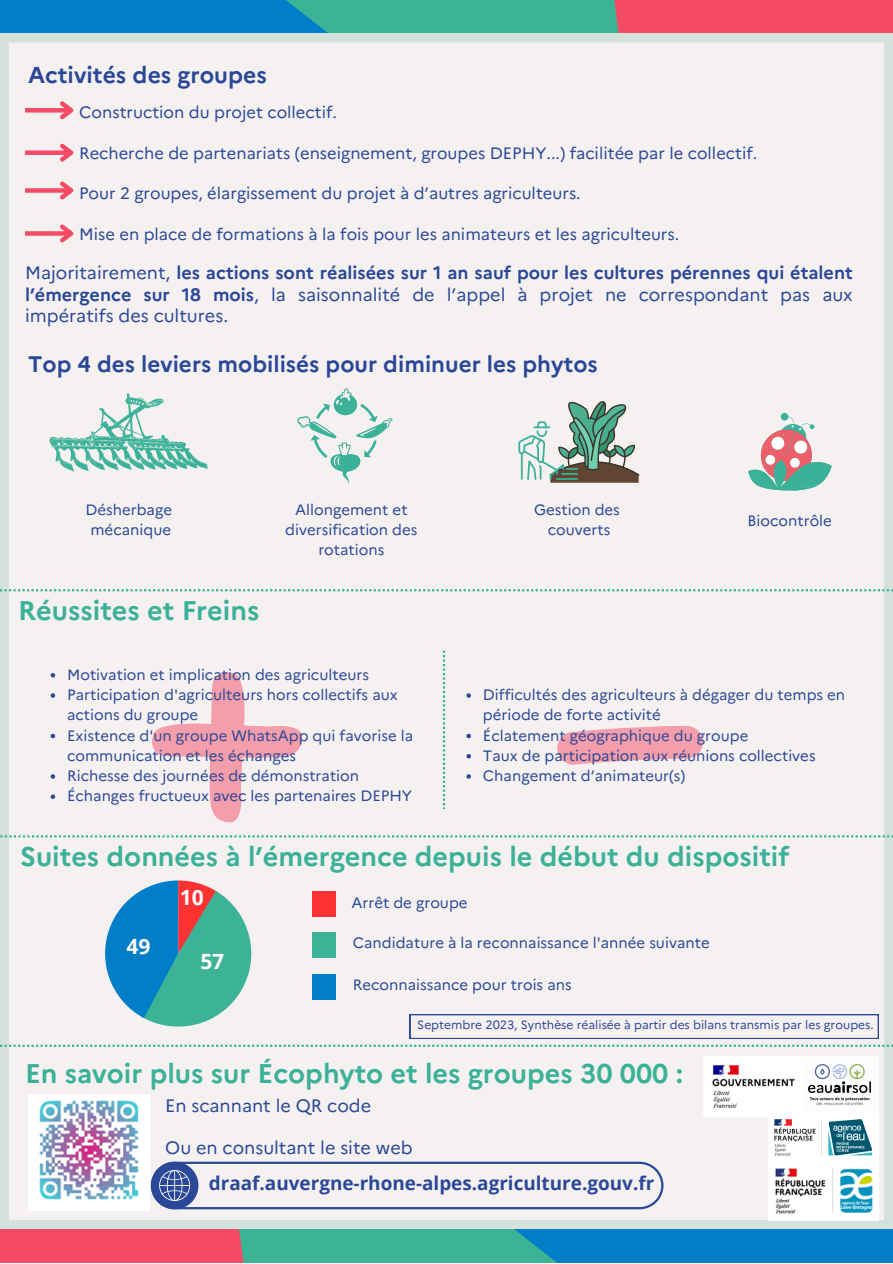
<style>
.page{position:relative;width:893px;height:1264px;background:#fff}
.page>*{position:absolute;margin:0;border:0;box-sizing:border-box;transform-origin:0 0}
.t1{font:700 27px "Marianne";color:#3bb198}
.t2{font:700 22.95px "Marianne";color:#2a4897}
.t3{font:700 22.5px "Marianne";color:#2a4897}
.t4{font:700 21px "Open Sans";color:#fff}
.t5{font:700 18.9px "Open Sans";color:#2a4897}
.t6{font:18px/21.3px "Marianne";color:#2a4897;text-align:justify}
.t7{font:16.5px "Marianne";color:#2a4897}
.t8{font:15px/20.2px "Marianne";color:#2a4897}
.t9{font:12px "Marianne";color:#2a4897}
.s1{font-weight:700}
</style>
<div class="page">
<div style="left:0;top:1228px;width:151px;height:34px;background:#f54b66"></div>
<div style="left:663px;top:1228px;width:229px;height:34px;background:#007fc8"></div>
<div style="left:626px;top:0;width:266px;height:33px;background:#f54b66"></div>
<div style="left:431px;top:0;width:195px;height:33px;background:#3cb397"></div>
<svg style="left:0;top:0;width:431px;height:33px;background:#118db9"></svg>
<div style="left:0;top:33px;width:892px;height:1195px;background:#f6f1f1"></div>
<svg style="left:557px;top:725px;width:146px;height:40px"></svg>
<svg style="left:0;top:835px;width:892px;height:2px"></svg>
<svg style="left:0;top:589px;width:892px;height:2px"></svg>
<svg style="left:150px;top:671px;width:152px;height:151px"></svg>
<svg style="left:443px;top:650px;width:2px;height:159px"></svg>
<svg style="left:51px;top:673px;width:4px;height:4px"></svg>
<svg style="left:51px;top:693px;width:4px;height:4px"></svg>
<svg style="left:51px;top:733px;width:4px;height:5px"></svg>
<svg style="left:51px;top:774px;width:4px;height:4px"></svg>
<svg style="left:51px;top:794px;width:4px;height:5px"></svg>
<svg style="left:466px;top:693px;width:5px;height:4px"></svg>
<svg style="left:466px;top:733px;width:5px;height:5px"></svg>
<svg style="left:466px;top:754px;width:5px;height:4px"></svg>
<svg style="left:466px;top:774px;width:5px;height:4px"></svg>
<svg style="left:518px;top:399px;width:121px;height:84px"></svg>
<svg style="left:748px;top:413px;width:83px;height:79px"></svg>
<div style="left:25px;top:108px;width:46px;height:5px;background:#f54b66"></div>
<svg style="left:56px;top:97px;width:23px;height:26px"></svg>
<div style="left:25px;top:150px;width:46px;height:5px;background:#f54b66"></div>
<svg style="left:56px;top:140px;width:23px;height:26px"></svg>
<div style="left:25px;top:188px;width:46px;height:5px;background:#f54b66"></div>
<svg style="left:56px;top:177px;width:23px;height:26px"></svg>
<div style="left:25px;top:231px;width:46px;height:5px;background:#f54b66"></div>
<svg style="left:56px;top:220px;width:23px;height:26px"></svg>
<svg style="left:0;top:1044px;width:892px;height:2px"></svg>
<img style="left:28px;top:1094px;width:121px;height:116px">
<svg style="left:151px;top:1145px;width:512px;height:117px"></svg>
<img style="left:803px;top:1056px;width:75px;height:56px">
<img style="left:703px;top:1056px;width:100px;height:60px">
<svg style="left:49px;top:393px;width:159px;height:78px"></svg>
<svg style="left:297px;top:388px;width:95px;height:96px"></svg>
<svg style="left:105px;top:880px;width:146px;height:146px"></svg>
<svg style="left:410px;top:1014px;width:468px;height:24px"></svg>
<div style="left:312px;top:891px;width:24px;height:25px;background:#ff3131"></div>
<div style="left:312px;top:974px;width:24px;height:25px;background:#007fc8"></div>
<div style="left:312px;top:932px;width:24px;height:26px;background:#3cb397"></div>
<img style="left:768px;top:1113px;width:110px;height:107px">
<p class="t2" style="left:28px;top:61px;width:240px">Activités des groupes</p>
<p class="t7" style="left:79px;top:102px;width:259px">Construction du projet collectif.</p>
<p class="t7" style="left:79px;top:143px;width:679px">Recherche de partenariats (enseignement, groupes DEPHY...) facilitée par le collectif.</p>
<p class="t7" style="left:79px;top:183px;width:503px">Pour 2 groupes, élargissement du projet à d’autres agriculteurs.</p>
<p class="t7" style="left:79px;top:224px;width:601px">Mise en place de formations à la fois pour les animateurs et les agriculteurs.</p>
<p class="t6" style="left:25px;top:262px;width:829px">Majoritairement, <span class="s1">les actions sont réalisées sur 1 an sauf pour les cultures pérennes qui étalent l’émergence sur 18 mois</span>, la saisonnalité de l’appel à projet ne correspondant pas aux impératifs des cultures.</p>
<p class="t3" style="left:28px;top:350px;width:571px">Top 4 des leviers mobilisés pour diminuer les phytos</p>
<p class="t8" style="left:85px;top:499px;width:88px">Désherbage</p>
<p class="t8" style="left:90px;top:519px;width:82px">mécanique</p>
<p class="t1" style="left:18px;top:593px;width:242px">Réussites et Freins</p>
<p class="t8" style="left:285px;top:499px;width:134px;text-align:center">Allongement et diversification des rotations</p>
<p class="t8" style="left:534px;top:499px;width:87px">Gestion des</p>
<p class="t8" style="left:547px;top:519px;width:64px">couverts</p>
<p class="t8" style="left:747px;top:510px;width:86px">Biocontrôle</p>
<p class="t8" style="left:67px;top:664px;width:303px">Motivation et implication des agriculteurs</p>
<p class="t8" style="left:67px;top:684px;width:332px">Participation d'agriculteurs hors collectifs aux actions du groupe</p>
<p class="t8" style="left:67px;top:725px;width:347px">Existence d'un groupe WhatsApp qui favorise la communication et les échanges</p>
<p class="t8" style="left:67px;top:765px;width:293px">Richesse des journées de démonstration</p>
<p class="t8" style="left:67px;top:785px;width:346px">Échanges fructueux avec les partenaires DEPHY</p>
<p class="t8" style="left:483px;top:684px;width:364px">Difficultés des agriculteurs à dégager du temps en période de forte activité</p>
<p class="t8" style="left:483px;top:725px;width:267px">Éclatement géographique du groupe</p>
<p class="t8" style="left:483px;top:745px;width:334px">Taux de participation aux réunions collectives</p>
<p class="t8" style="left:483px;top:765px;width:204px">Changement d’animateur(s)</p>
<p class="t1" style="left:20px;top:840px;width:770px">Suites données à l’émergence depuis le début du dispositif</p>
<p class="t4" style="left:127px;top:931px;width:25px">49</p>
<p class="t4" style="left:180px;top:882px;width:25px">10</p>
<p class="t4" style="left:200px;top:946px;width:25px">57</p>
<p class="t8" style="left:351px;top:892px;width:118px">Arrêt de groupe</p>
<p class="t8" style="left:353px;top:932px;width:358px">Candidature à la reconnaissance l'année suivante</p>
<p class="t8" style="left:353px;top:974px;width:220px">Reconnaissance pour trois ans</p>
<p class="t9" style="left:417px;top:1016px;width:458px">Septembre 2023, Synthèse réalisée à partir des bilans transmis par les groupes.</p>
<p class="t1" style="left:25px;top:1056px;width:659px">En savoir plus sur Écophyto et les groupes 30 000 :</p>
<p class="t6" style="left:165px;top:1094px;width:207px">En scannant le QR code</p>
<p class="t6" style="left:165px;top:1137px;width:249px">Ou en consultant le site web</p>
<p class="t5" style="left:209px;top:1170px;width:447px">draaf.auvergne-rhone-alpes.agriculture.gouv.fr</p>
</div>
